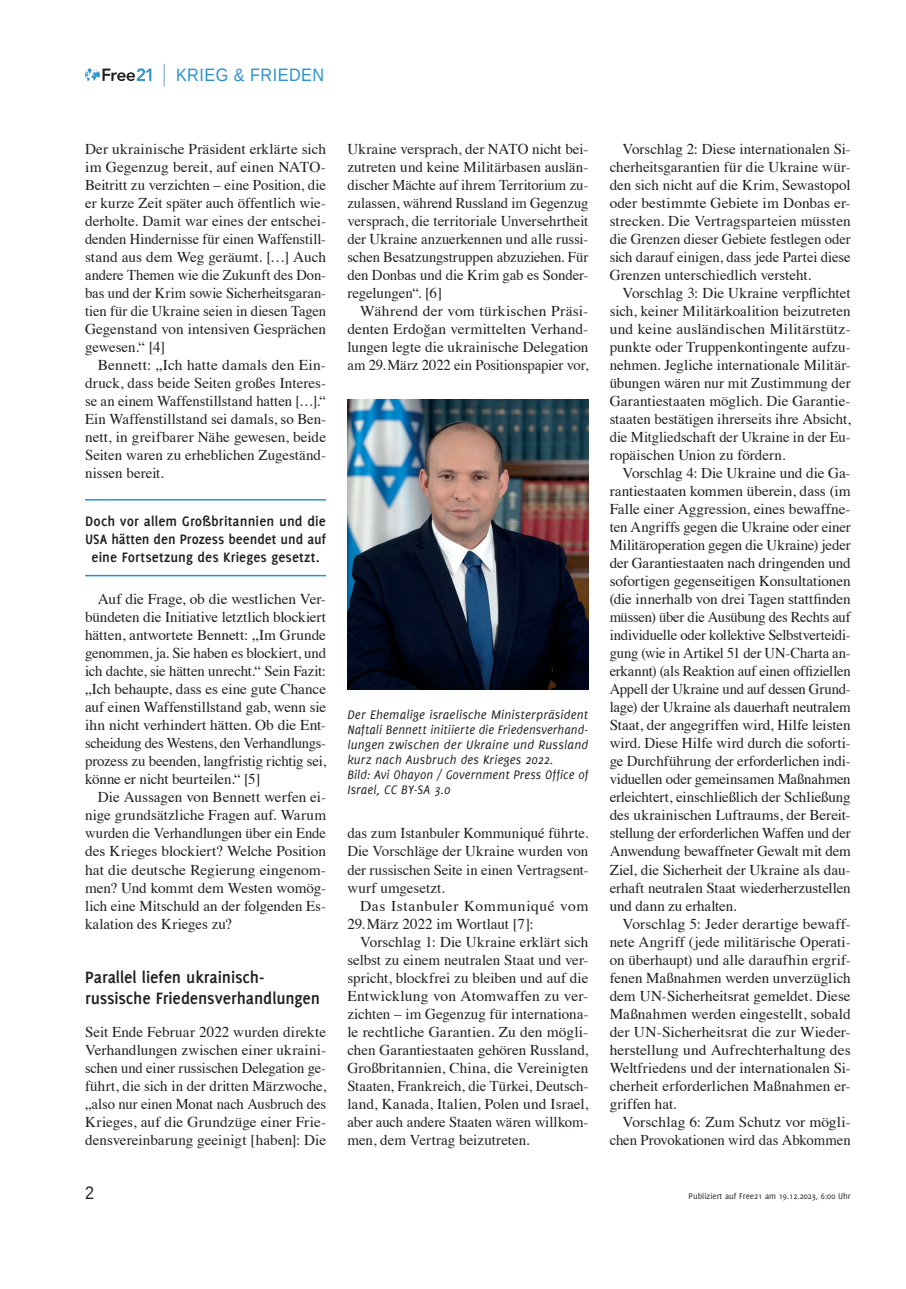
<style>
.page{position:relative;width:906px;height:1289px;background:#fff}
.page>*{position:absolute;margin:0;border:0;box-sizing:border-box;transform-origin:0 0}
.t1{font:700 18px/21px "Delicious";letter-spacing:-.005em;color:#231f20}
.t2{font:18px "Liberation Sans";letter-spacing:.03em;color:#2a92d0;scale:.9 1}
.t3{font:18px "Liberation Sans";color:#231f20;scale:.9 1}
.t4{font:15px/18px "Times";color:#231f20;text-align:justify}
.t5{font:700 15px/18px "Delicious";letter-spacing:.005em;color:#231f20;text-align:center}
.t6{font:15px/18px "Times";letter-spacing:.03em;color:#231f20}
.t7{font:italic 13.5px/15px "Delicious";letter-spacing:.015em;color:#231f20}
.t8{font:9px "Delicious";color:#231f20}
</style>
<div class="page">
<svg style="left:85px;top:68px;width:66px;height:13px"></svg>
<hr style="left:163px;top:64px;width:2px;height:22px;background:#9abfe5">
<hr style="left:85px;top:499px;width:241px;height:1px;background:#2a92d0">
<hr style="left:85px;top:575px;width:241px;height:1px;background:#2a92d0">
<img style="left:347px;top:400px;width:241px;height:289px">
<p class="t2" style="left:176px;top:63px;width:166px">KRIEG &amp; FRIEDEN</p>
<p class="t4" style="left:85px;top:139px;width:242px">Der ukrainische Präsident erklärte sich im Gegenzug bereit, auf einen NATO-Beitritt zu verzichten – eine Position, die er kurze Zeit später auch öffentlich wie&shy;derholte. Damit war eines der entschei&shy;denden Hindernisse für einen Waffenstill&shy;stand aus dem Weg geräumt. […] Auch andere Themen wie die Zukunft des Don&shy;bas und der Krim sowie Sicherheitsgaran&shy;tien für die Ukraine seien in diesen Tagen Gegenstand von intensiven Gesprächen gewesen.“ [4]</p>
<p class="t4" style="left:85px;top:355px;width:242px;text-indent:13px">Bennett: „Ich hatte damals den Ein&shy;druck, dass beide Seiten großes Interes&shy;se an einem Waffenstillstand hatten […].“ Ein Waffenstillstand sei damals, so Ben&shy;nett, in greifbarer Nähe gewesen, beide Seiten waren zu erheblichen Zugeständ&shy;nissen bereit.</p>
<p class="t5" style="left:85px;top:512px;width:242px">Doch vor allem Großbritannien und die<br>USA hätten den Prozess beendet und auf eine Fortsetzung des Krieges gesetzt.</p>
<p class="t4" style="left:85px;top:589px;width:242px;text-indent:13px">Auf die Frage, ob die westlichen Ver&shy;bündeten die Initiative letztlich blockiert hätten, antwortete Bennett: „Im Grunde genommen, ja. Sie haben es blockiert, und ich dachte, sie hätten unrecht.“ Sein Fazit: „Ich behaupte, dass es eine gute Chance auf einen Waffenstillstand gab, wenn sie ihn nicht verhindert hätten. Ob die Ent&shy;scheidung des Westens, den Verhandlungs&shy;prozess zu beenden, langfristig richtig sei, könne er nicht beurteilen.“ [5]</p>
<p class="t4" style="left:85px;top:787px;width:242px;text-indent:13px">Die Aussagen von Bennett werfen ei&shy;nige grundsätzliche Fragen auf. Warum wurden die Verhandlungen über ein Ende des Krieges blockiert? Welche Position hat die deutsche Regierung eingenom&shy;men? Und kommt dem Westen womög&shy;lich eine Mitschuld an der folgenden Es&shy;kalation des Krieges zu?</p>
<p class="t1" style="left:85px;top:965px;width:236px">Parallel liefen ukrainisch&shy;russische Friedensverhandlungen</p>
<p class="t4" style="left:85px;top:1021px;width:242px">Seit Ende Februar 2022 wurden direkte Verhandlungen zwischen einer ukraini&shy;schen und einer russischen Delegation ge&shy;führt, die sich in der dritten Märzwoche, „also nur einen Monat nach Ausbruch des Krieges, auf die Grundzüge einer Frie&shy;densvereinbarung geeinigt [haben]: Die</p>
<p class="t4" style="left:347px;top:139px;width:242px">Ukraine versprach, der NATO nicht bei&shy;zutreten und keine Militärbasen auslän&shy;discher Mächte auf ihrem Territorium zu&shy;zulassen, während Russland im Gegenzug versprach, die territoriale Unversehrtheit der Ukraine anzuerkennen und alle russi&shy;schen Besatzungstruppen abzuziehen. Für den Donbas und die Krim gab es Sonder&shy;regelungen“. [6]</p>
<p class="t4" style="left:347px;top:301px;width:242px;text-indent:13px">Während der vom türkischen Präsi&shy;denten Erdoğan vermittelten Verhand&shy;lungen legte die ukrainische Delegation am 29.März 2022 ein Positionspapier vor,</p>
<p class="t7" style="left:347px;top:706px;width:242px">Der Ehemalige israelische Ministerpräsident Naftali Bennett initiierte die Friedensverhand&shy;lungen zwischen der Ukraine und Russland kurz nach Ausbruch des Krieges 2022.<br>Bild: Avi Ohayon / Government Press Office of Israel, CC BY-SA 3.0</p>
<p class="t4" style="left:347px;top:823px;width:242px">das zum Istanbuler Kommuniqué führte.<br>Die Vorschläge der Ukraine wurden von der russischen Seite in einen Vertragsent&shy;wurf umgesetzt.</p>
<p class="t6" style="left:347px;top:895px;width:242px;text-indent:13px">Das Istanbuler Kommuniqué vom<br>29.März 2022 im Wortlaut [7]:</p>
<p class="t4" style="left:347px;top:931px;width:242px;text-indent:13px">Vorschlag 1: Die Ukraine erklärt sich selbst zu einem neutralen Staat und ver&shy;spricht, blockfrei zu bleiben und auf die Entwicklung von Atomwaffen zu ver&shy;zichten – im Gegenzug für internationa&shy;le rechtliche Garantien. Zu den mögli&shy;chen Garantiestaaten gehören Russland, Großbritannien, China, die Vereinigten Staaten, Frankreich, die Türkei, Deutsch&shy;land, Kanada, Italien, Polen und Israel, aber auch andere Staaten wären willkom&shy;men, dem Vertrag beizutreten.</p>
<p class="t4" style="left:609px;top:139px;width:242px;text-indent:13px">Vorschlag 2: Diese internationalen Si&shy;cherheitsgarantien für die Ukraine wür&shy;den sich nicht auf die Krim, Sewastopol oder bestimmte Gebiete im Donbas er&shy;strecken. Die Vertragsparteien müssten die Grenzen dieser Gebiete festlegen oder sich darauf einigen, dass jede Partei diese Grenzen unterschiedlich versteht.</p>
<p class="t4" style="left:609px;top:283px;width:242px;text-indent:13px">Vorschlag 3: Die Ukraine verpflichtet sich, keiner Militärkoalition beizutreten und keine ausländischen Militärstütz&shy;punkte oder Truppenkontingente aufzu&shy;nehmen. Jegliche internationale Militär&shy;übungen wären nur mit Zustimmung der Garantiestaaten möglich. Die Garantie&shy;staaten bestätigen ihrerseits ihre Absicht, die Mitgliedschaft der Ukraine in der Eu&shy;ropäischen Union zu fördern.</p>
<p class="t4" style="left:609px;top:463px;width:242px;text-indent:13px">Vorschlag 4: Die Ukraine und die Ga&shy;rantiestaaten kommen überein, dass (im Falle einer Aggression, eines bewaffne&shy;ten Angriffs gegen die Ukraine oder einer Militäroperation gegen die Ukraine) jeder der Garantiestaaten nach dringenden und sofortigen gegenseitigen Konsultationen (die innerhalb von drei Tagen stattfinden müssen) über die Ausübung des Rechts auf individuelle oder kollektive Selbstverteidi&shy;gung (wie in Artikel 51 der UN-Charta an&shy;erkannt) (als Reaktion auf einen offiziellen Appell der Ukraine und auf dessen Grund&shy;lage) der Ukraine als dauerhaft neutralem Staat, der angegriffen wird, Hilfe leisten wird. Diese Hilfe wird durch die soforti&shy;ge Durchführung der erforderlichen indi&shy;viduellen oder gemeinsamen Maßnahmen erleichtert, einschließlich der Schließung des ukrainischen Luftraums, der Bereit&shy;stellung der erforderlichen Waffen und der Anwendung bewaffneter Gewalt mit dem Ziel, die Sicherheit der Ukraine als dau&shy;erhaft neutralen Staat wiederherzustellen und dann zu erhalten.</p>
<p class="t4" style="left:609px;top:913px;width:242px;text-indent:13px">Vorschlag 5: Jeder derartige bewaff&shy;nete Angriff (jede militärische Operati&shy;on überhaupt) und alle daraufhin ergrif&shy;fenen Maßnahmen werden unverzüglich dem UN-Sicherheitsrat gemeldet. Diese Maßnahmen werden eingestellt, sobald der UN-Sicherheitsrat die zur Wieder&shy;herstellung und Aufrechterhaltung des Weltfriedens und der internationalen Si&shy;cherheit erforderlichen Maßnahmen er&shy;griffen hat.</p>
<p class="t4" style="left:609px;top:1111px;width:242px;text-align:right">Vorschlag 6: Zum Schutz vor mögli&shy;chen Provokationen wird das Abkommen</p>
<p class="t3" style="left:85px;top:1180px;width:12px">2</p>
<p class="t8" style="left:688px;top:1190px;width:163px">Publiziert auf Free21 am 19.12.2023, 6:00 Uhr</p>
</div>
